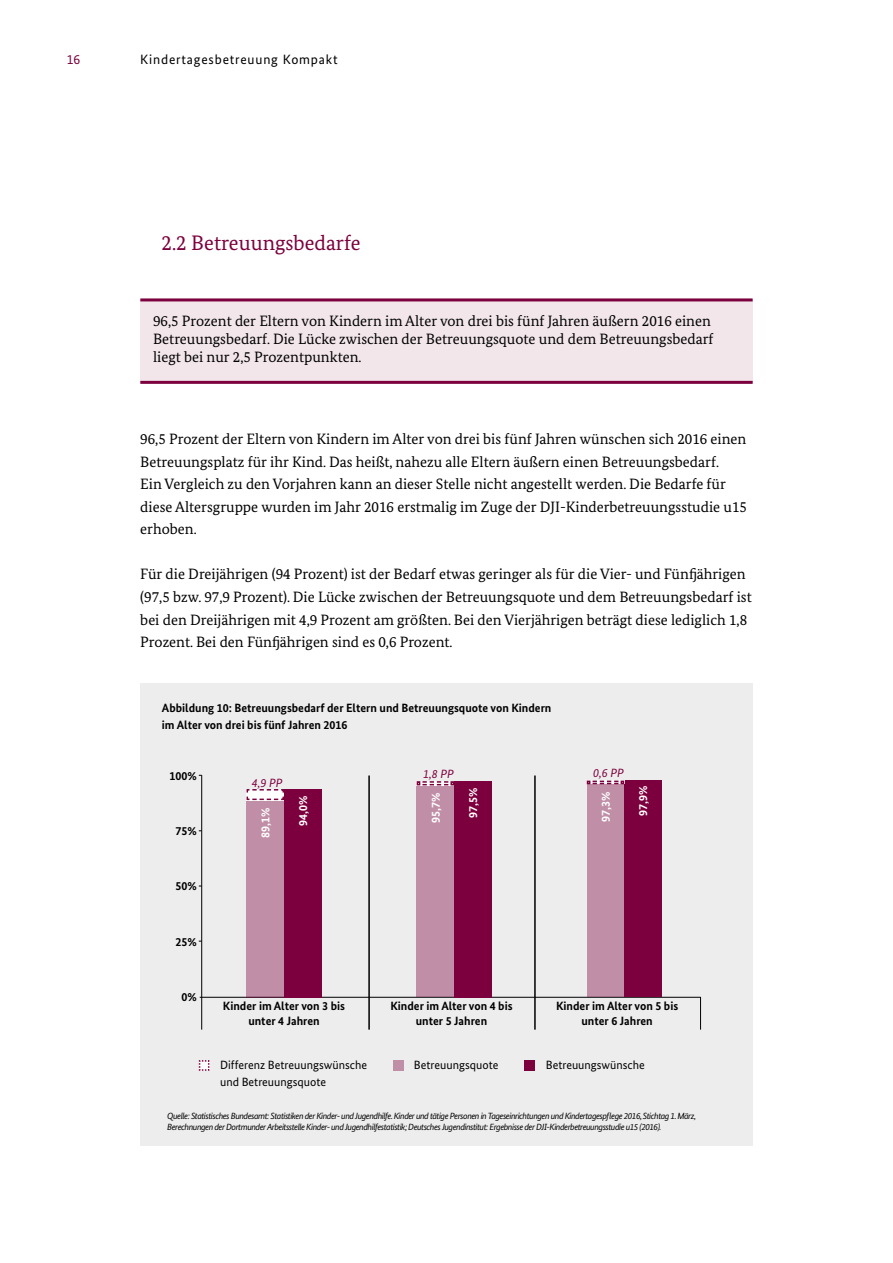
<style>
.page{position:relative;width:893px;height:1263px;background:#fff}
.page>*{position:absolute;margin:0;border:0;box-sizing:border-box;transform-origin:0 0}
.t1{font:21px "Bundes Serif";color:#7c003d}
.t2{font:15px/22.5px "Bundes Serif";color:#000}
.t3{font:13.5px "Bundes Sans";letter-spacing:.06em;color:#000}
.t4{font:13.5px "Bundes Sans";color:#7c003d}
.t5{font:700 12px/14.4px "Bundes Sans";color:#000;text-align:center}
.t6{font:12px/16.5px "Bundes Sans";color:#000}
.t7{font:700 12px "Bundes Sans";color:#fff}
.t8{font:italic 12px "Bundes Sans";color:#7c003d}
.t9{font:italic 9px/10.8px "Bundes Sans";letter-spacing:-.05em;color:#000}
</style>
<div class="page">
<div style="left:140px;top:300px;width:613px;height:82px;background:#f2e6eb"></div>
<hr style="left:140px;top:298px;width:613px;height:3px;background:#7c003d">
<hr style="left:140px;top:381px;width:613px;height:3px;background:#7c003d">
<div style="left:140px;top:683px;width:613px;height:463px;background:#ededed"></div>
<hr style="left:700px;top:997px;width:1px;height:33px;background:#000">
<hr style="left:201px;top:775px;width:1px;height:255px;background:#000">
<hr style="left:368px;top:775px;width:2px;height:255px;background:#000">
<hr style="left:534px;top:775px;width:2px;height:255px;background:#000">
<hr style="left:200px;top:997px;width:501px;height:1px;background:#000">
<svg style="left:198px;top:1060px;width:12px;height:11px"></svg>
<div style="left:393px;top:1060px;width:10px;height:11px;background:#c08fa7"></div>
<div style="left:524px;top:1060px;width:11px;height:11px;background:#7c003d"></div>
<div style="left:247px;top:800px;width:37px;height:197px;background:#c08fa7"></div>
<div style="left:284px;top:789px;width:37px;height:208px;background:#7c003d"></div>
<svg style="left:246px;top:789px;width:38px;height:12px"></svg>
<div style="left:417px;top:785px;width:37px;height:212px;background:#c08fa7"></div>
<div style="left:454px;top:781px;width:38px;height:216px;background:#7c003d"></div>
<svg style="left:417px;top:781px;width:37px;height:4px"></svg>
<div style="left:587px;top:784px;width:37px;height:213px;background:#c08fa7"></div>
<div style="left:624px;top:780px;width:38px;height:217px;background:#7c003d"></div>
<svg style="left:587px;top:780px;width:37px;height:4px"></svg>
<p class="t4" style="left:67px;top:51px;width:15px">16</p>
<p class="t3" style="left:140px;top:51px;width:199px">Kindertagesbetreuung Kompakt</p>
<h3 class="t1" style="left:162px;top:230px;width:200px">2.2 Betreuungsbedarfe</h3>
<p class="t2" style="left:153px;top:312px;width:562px;line-height:18px">96,5 Prozent der Eltern von Kindern im Alter von drei bis fünf Jahren äußern 2016 einen<br>Betreuungsbedarf. Die Lücke zwischen der Betreuungsquote und dem Betreuungsbedarf liegt bei nur 2,5 Prozentpunkten.</p>
<p class="t2" style="left:140px;top:428px;width:608px">96,5 Prozent der Eltern von Kindern im Alter von drei bis fünf Jahren wünschen sich 2016 einen Betreuungsplatz für ihr Kind. Das heißt, nahezu alle Eltern äußern einen Betreuungsbedarf.<br>Ein Vergleich zu den Vorjahren kann an dieser Stelle nicht angestellt werden. Die Bedarfe für diese Altersgruppe wurden im Jahr 2016 erstmalig im Zuge der DJI-Kinderbetreuungsstudie u15 erhoben.</p>
<p class="t2" style="left:140px;top:563px;width:613px">Für die Dreijährigen (94 Prozent) ist der Bedarf etwas geringer als für die Vier- und Fünfjährigen (97,5 bzw. 97,9 Prozent). Die Lücke zwischen der Betreuungsquote und dem Betreuungsbedarf ist bei den Dreijährigen mit 4,9 Prozent am größten. Bei den Vierjährigen beträgt diese lediglich 1,8<br>Prozent. Bei den Fünfjährigen sind es 0,6 Prozent.</p>
<p class="t5" style="left:162px;top:700px;width:391px;line-height:16.5px;text-align:left">Abbildung 10: Betreuungsbedarf der Eltern und Betreuungsquote von Kindern im Alter von drei bis fünf Jahren 2016</p>
<p class="t5" style="left:169px;top:768px;width:29px">100%</p>
<p class="t5" style="left:175px;top:823px;width:23px">75%</p>
<p class="t5" style="left:175px;top:879px;width:23px">50%</p>
<p class="t5" style="left:175px;top:934px;width:23px">25%</p>
<p class="t5" style="left:181px;top:989px;width:17px">0%</p>
<p class="t8" style="left:252px;top:775px;width:32px">4,9 PP</p>
<p class="t7" style="left:258px;top:838px;width:32px;rotate:-90deg">89,1%</p>
<p class="t7" style="left:296px;top:826px;width:32px;rotate:-90deg">94,0%</p>
<p class="t8" style="left:423px;top:766px;width:32px">1,8 PP</p>
<p class="t8" style="left:593px;top:765px;width:32px">0,6 PP</p>
<p class="t7" style="left:428px;top:823px;width:32px;rotate:-90deg">95,7%</p>
<p class="t7" style="left:636px;top:816px;width:32px;rotate:-90deg">97,9%</p>
<p class="t7" style="left:466px;top:818px;width:32px;rotate:-90deg">97,5%</p>
<p class="t7" style="left:598px;top:822px;width:32px;rotate:-90deg">97,3%</p>
<p class="t5" style="left:223px;top:999px;width:124px">Kinder im Alter von 3 bis unter 4 Jahren</p>
<p class="t5" style="left:390px;top:999px;width:124px">Kinder im Alter von 4 bis unter 5 Jahren</p>
<p class="t5" style="left:556px;top:999px;width:124px">Kinder im Alter von 5 bis unter 6 Jahren</p>
<p class="t6" style="left:220px;top:1057px;width:148px">Differenz Betreuungswünsche und Betreuungsquote</p>
<p class="t6" style="left:414px;top:1057px;width:86px">Betreuungsquote</p>
<p class="t6" style="left:546px;top:1057px;width:101px">Betreuungswünsche</p>
<p class="t9" style="left:167px;top:1110px;width:530px">Quelle: Statistisches Bundesamt: Statistiken der Kinder- und Jugendhilfe. Kinder und tätige Personen in Tageseinrichtungen und Kindertagespflege 2016, Stichtag 1. März,<br>Berechnungen der Dortmunder Arbeitsstelle Kinder- und Jugendhilfestatistik; Deutsches Jugendinstitut: Ergebnisse der DJI-Kinderbetreuungsstudie u15 (2016).</p>
</div>
